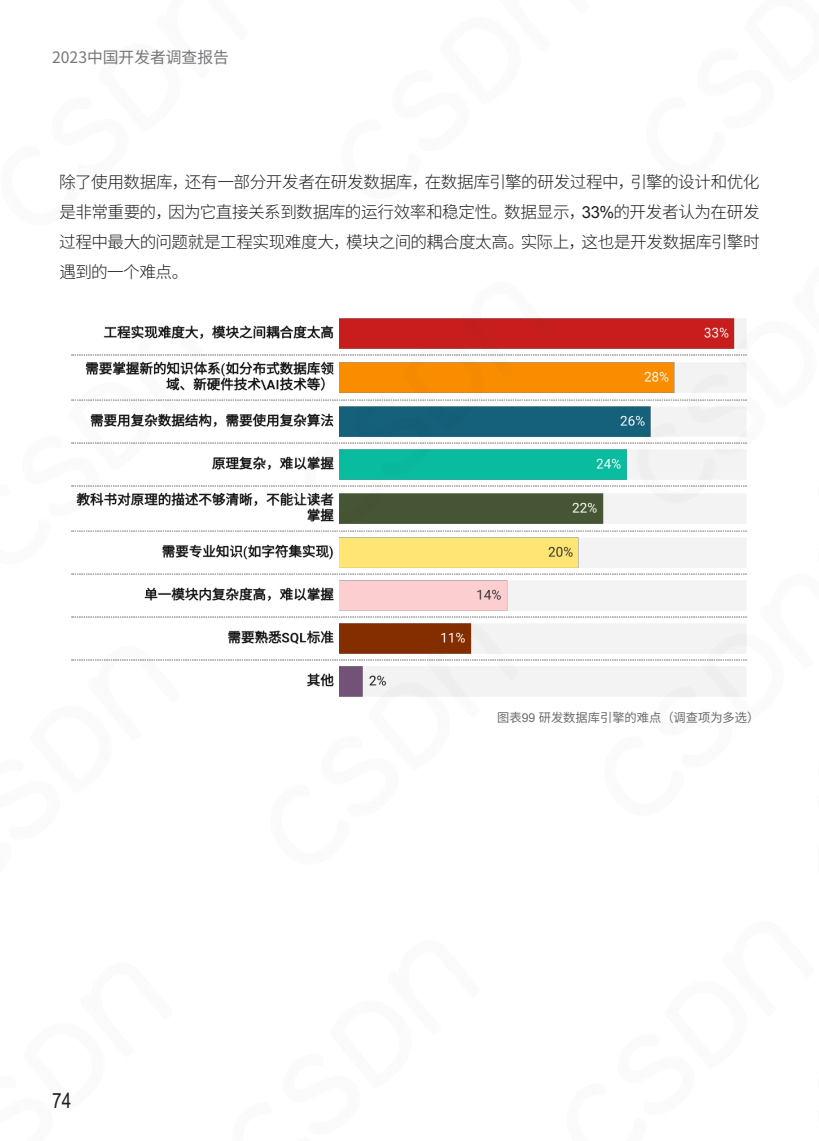
<style>
.page{position:relative;width:819px;height:1141px;background:#fff}
.page>*{position:absolute;margin:0;border:0;box-sizing:border-box;transform-origin:0 0}
.t1{font:21px "Arial Narrow";color:#231f20}
.正文{font:300 16.62px/29.8px "Source Han Sans CN";letter-spacing:-.025em;color:#231f20;text-align:justify}
.t2{font:15.75px "Source Han Sans CN";color:#76787b}
.图注{font:12.25px "Source Han Sans CN";color:#6c6d70}
.s1{font-family:"Arial";font-weight:400}
.s2{font-family:"Arial"}
</style>
<div class="page">
<img style="left:71px;top:318px;width:676px;height:379px">
<p class="t2" style="left:52px;top:49px;width:178px">2023中国开发者调查报告</p>
<p class="正文" style="left:59px;top:168px;width:702px">除了使用数据库，还有一部分开发者在研发数据库，在数据库引擎的研发过程中，引擎的设计和优化是非常重要的，因为它直接关系到数据库的运行效率和稳定性。数据显示，<span class="s1">33%</span>的开发者认为在研发过程中最大的问题就是工程实现难度大，模块之间的耦合度太高。实际上，这也是开发数据库引擎时遇到的一个难点。</p>
<p class="t1" style="left:52px;top:1085px;width:21px">74</p>
<p class="图注" style="left:497px;top:710px;width:264px">图表<span class="s2">99</span> 研发数据库引擎的难点（调查项为多选）</p>
</div>
